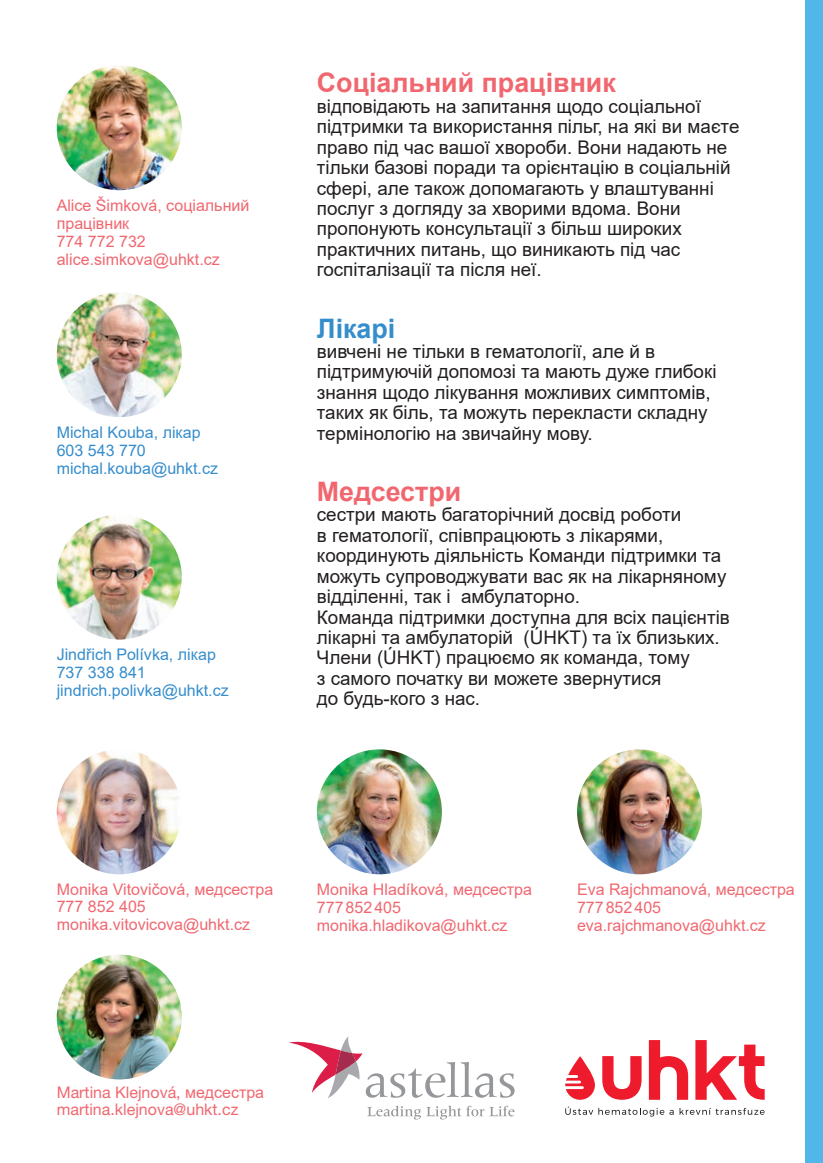
<style>
.page{position:relative;width:823px;height:1163px;background:#fff}
.page>*{position:absolute;margin:0;border:0;box-sizing:border-box;transform-origin:0 0}
.t1{font:700 26.8px "Arial";color:#f16770}
.t2{font:700 26.8px "Arial";color:#358dcc}
.t3{font:18.8px/20.4px "Arial";color:#231f20}
.t4{font:16px/18px "Arial";color:#f16770}
.t5{font:16px/18px "Arial";color:#358dcc}
.t6{font:16px/17.2px "Helvetica Neue CE";color:#f16770}
.s1{font-family:"Arial"}
</style>
<div class="page">
<img style="left:57px;top:514px;width:125px;height:125px;border-radius:62px">
<img style="left:57px;top:65px;width:125px;height:125px;border-radius:62px">
<img style="left:57px;top:292px;width:125px;height:125px;border-radius:62px">
<img style="left:317px;top:749px;width:124px;height:125px;border-radius:62px">
<img style="left:57px;top:749px;width:125px;height:125px;border-radius:62px">
<img style="left:576px;top:749px;width:125px;height:125px;border-radius:62px">
<svg style="left:648px;top:1040px;width:39px;height:59px"></svg>
<svg style="left:602px;top:1056px;width:39px;height:43px"></svg>
<svg style="left:695px;top:1040px;width:69px;height:59px"></svg>
<svg style="left:565px;top:1056px;width:29px;height:43px"></svg>
<svg style="left:565px;top:1106px;width:108px;height:10px"></svg>
<svg style="left:679px;top:1107px;width:85px;height:7px"></svg>
<div style="left:805px;top:0;width:17px;height:1162px;background:#50b7e8"></div>
<img style="left:57px;top:954px;width:125px;height:125px;border-radius:62px">
<svg style="left:367px;top:1105px;width:147px;height:14px"></svg>
<svg style="left:289px;top:1036px;width:225px;height:62px"></svg>
<p class="t4" style="left:57px;top:196px;width:194px">Alice Šimková, соціальний працівник<br>774 772 732 alice.simkova@uhkt.cz</p>
<p class="t5" style="left:57px;top:423px;width:163px">Michal Kouba, лікар<br>603 543 770 michal.kouba@uhkt.cz</p>
<p class="t5" style="left:57px;top:645px;width:173px">Jindřich Polívka, лікар<br>737 338 841 jindrich.polivka@uhkt.cz</p>
<h1 class="t1" style="left:317px;top:64px;width:300px">Соціальний працівник</h1>
<p class="t3" style="left:317px;top:96px;width:424px">відповідають на запитання щодо соціальної підтримки та використання пільг, на які ви маєте право під час вашої хвороби. Вони надають не тільки базові поради та орієнтацію в соціальній сфері, але також допомагають у влаштуванні послуг з догляду за хворими вдома. Вони пропонують консультації з більш широких практичних питань, що виникають під час госпіталізації та після неї.</p>
<h1 class="t2" style="left:317px;top:309px;width:80px">Лікарі</h1>
<p class="t3" style="left:317px;top:341px;width:401px">вивченi не тільки в гематології, але й в підтримуючiй допомозі та мають дуже глибокі знання щодо лікування можливих симптомів, таких як біль, та можуть перекласти складну термінологію на звичайну мову.</p>
<h1 class="t1" style="left:317px;top:472px;width:146px">Медсестри</h1>
<p class="t3" style="left:317px;top:504px;width:414px">сестри мають багаторічний досвід роботи<br>в гематології, співпрацюють з лікарями, координують діяльність Команди підтримки та можуть супроводжувати вас як на лікарняному відділенні, так і амбулаторно.<br>Команда підтримки доступна для всіх пацієнтів лікарні та амбулаторiй (ÚHKT) та їх близьких.<br>Члени (ÚHKT) працюємо як команда, тому<br>з самого початку ви можете звернутися<br>до будь-кого з нас.</p>
<p class="t4" style="left:57px;top:880px;width:218px;line-height:17.2px">Monika Vitovičová, медсестра<br>777 852 405 monika.vitovicova@uhkt.cz</p>
<p class="t4" style="left:317px;top:880px;width:216px">Monika Hladíková, медсестра<br>777852405 monika.hladikova@uhkt.cz</p>
<p class="t4" style="left:576px;top:880px;width:219px">Eva Rajchmanová, медсестра<br>777852405 eva.rajchmanova@uhkt.cz</p>
<p class="t6" style="left:57px;top:1084px;width:209px">Martina Klejnová, <span class="s1">медсестра </span>martina.klejnova@uhkt.cz</p>
</div>
